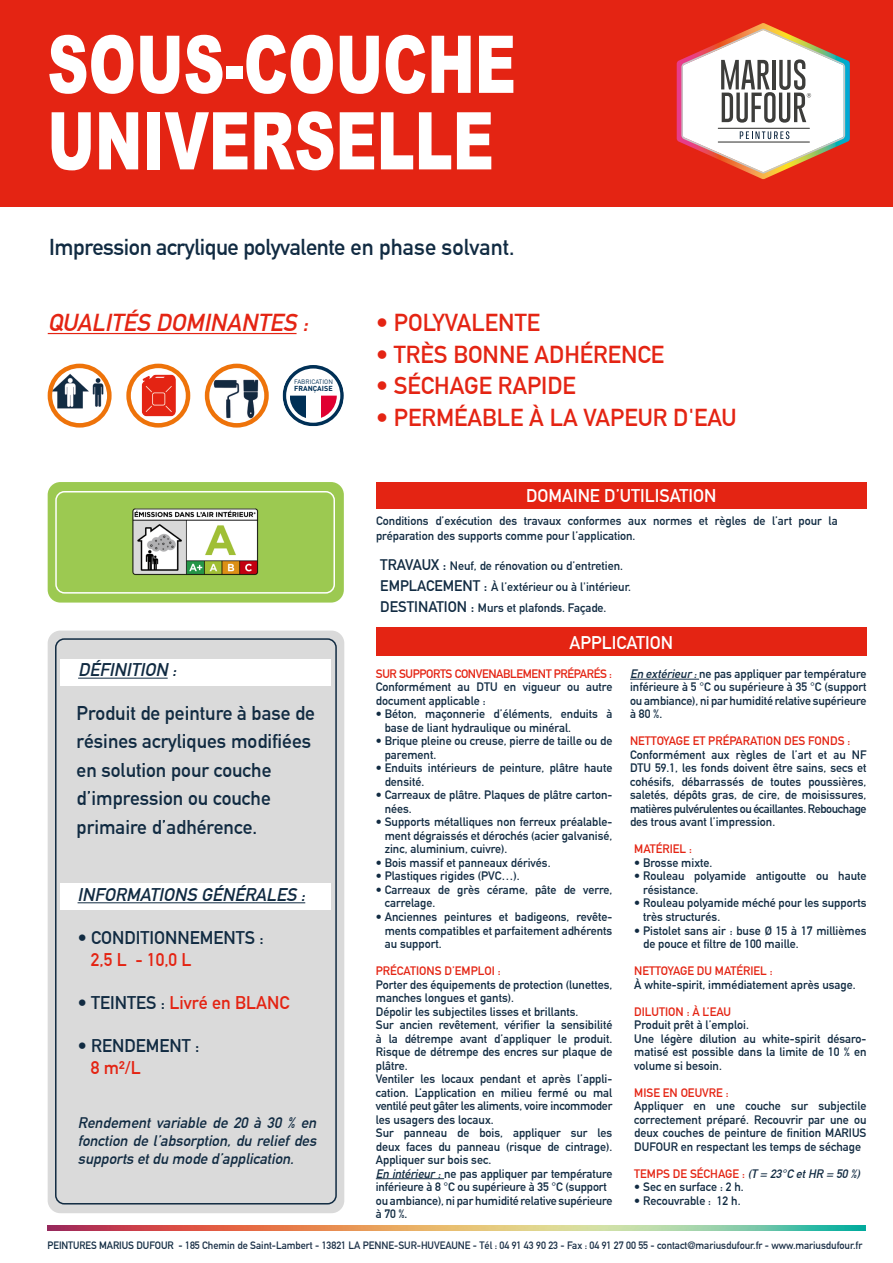
<style>
.page{position:relative;width:893px;height:1263px;background:#fff}
.page>*{position:absolute;margin:0;border:0;box-sizing:border-box;transform-origin:0 0}
.t1{font:900 79.8px/76.5px "Arial";color:#fff;scale:.71 1}
.t2{font:700 24px "DIN Alternate";color:#e42413}
.t3{font:italic 700 24px "DIN Alternate";color:#e42413}
.t4{font:700 22.5px "DIN Alternate";letter-spacing:-.02em;color:#112b42}
.t5{font:700 19.5px/28.5px "DIN Alternate";color:#112b42}
.t6{font:700 18px "DIN Alternate";color:#e42413}
.t7{font:italic 700 18px "DIN Alternate";color:#112b42}
.t8{font:700 18px "DIN Alternate";color:#fff}
.t9{font:700 18px "DIN Alternate";color:#112b42}
.t10{font:italic 700 15px/18px "DIN Alternate";color:#112b42;text-align:justify}
.t11{font:700 12px/13.5px "DIN Alternate";color:#112b42}
.t12{font:700 12px "DIN Alternate";color:#e42413}
.t13{font:700 12px "DIN Alternate";letter-spacing:-.03em;color:#e42413}
.t14{font:italic 700 12px "DIN Alternate";color:#112b42}
.t15{font:700 10.5px "DIN Alternate";letter-spacing:-.005em;color:#1b3047}
.t16{font:700 7.2px "DIN";color:#003056}
.t17{font:6.3px "DIN";color:#003056}
.s1{color:#112b42}
.s2{font-size:15px}
.s3{font-style:italic}
.s4{font-style:normal;color:#e42413}
</style>
<div class="page">
<div style="left:0;top:0;width:893px;height:207px;background:#e42413"></div>
<svg style="left:677px;top:23px;width:173px;height:156px"></svg>
<div style="left:48px;top:630px;width:296px;height:583px;background:#dadada;border-radius:13px"></div>
<div style="left:55px;top:638px;width:282px;height:566px;border:2px solid #112b42;border-radius:9px"></div>
<hr style="left:376px;top:1178px;width:68px;height:1px;background:#112b42">
<hr style="left:630px;top:679px;width:69px;height:1px;background:#112b42">
<div style="left:376px;top:628px;width:490px;height:28px;background:#e42413"></div>
<div style="left:376px;top:482px;width:490px;height:26px;background:#e42413"></div>
<div style="left:61px;top:659px;width:270px;height:26px;background:#fff"></div>
<hr style="left:78px;top:678px;width:90px;height:1px;background:#112b42">
<hr style="left:48px;top:333px;width:249px;height:1px;background:#e42413">
<div style="left:61px;top:883px;width:270px;height:26px;background:#fff"></div>
<hr style="left:78px;top:902px;width:227px;height:1px;background:#112b42">
<img style="left:48px;top:1225px;width:817px;height:5px">
<div style="left:48px;top:482px;width:296px;height:121px;background:#9cc951;border-radius:13px"></div>
<div style="left:55px;top:491px;width:280px;height:103px;border:2px solid #fff;border-radius:9px"></div>
<svg style="left:283px;top:365px;width:61px;height:61px"></svg>
<svg style="left:321px;top:396px;width:16px;height:23px"></svg>
<div style="left:305px;top:396px;width:16px;height:23px;background:#fff"></div>
<svg style="left:290px;top:396px;width:15px;height:23px"></svg>
<img style="left:50px;top:366px;width:58px;height:50px">
<div style="left:48px;top:364px;width:64px;height:64px;border:4px solid #ee730a;border-radius:50%"></div>
<img style="left:129px;top:366px;width:59px;height:59px;border-radius:30px">
<div style="left:126px;top:364px;width:64px;height:64px;border:4px solid #ee730a;border-radius:50%"></div>
<img style="left:209px;top:371px;width:55px;height:53px">
<div style="left:205px;top:364px;width:64px;height:64px;border:4px solid #ee730a;border-radius:50%"></div>
<img style="left:132px;top:508px;width:127px;height:67px">
<h1 class="t1" style="left:47px;top:24px;width:661px">SOUS-COUCHE<br>UNIVERSELLE</h1>
<h3 class="t4" style="left:49px;top:230px;width:467px">Impression acrylique polyvalente en phase solvant.</h3>
<h2 class="t3" style="left:48px;top:304px;width:268px">QUALITÉS DOMINANTES :</h2>
<h3 class="t7" style="left:78px;top:656px;width:105px">DÉFINITION :</h3>
<p class="t17" style="left:294px;top:378px;width:40px">FABRICATION</p>
<p class="t16" style="left:294px;top:383px;width:40px">FRANÇAISE</p>
<h3 class="t5" style="left:77px;top:697px;width:240px">Produit de peinture à base de résines acryliques modifiées en solution pour couche d’impression ou couche primaire d’adhérence.</h3>
<h3 class="t7" style="left:78px;top:881px;width:234px">INFORMATIONS GÉNÉRALES :</h3>
<h3 class="t9" style="left:78px;top:924px;width:187px">• CONDITIONNEMENTS :</h3>
<h3 class="t6" style="left:91px;top:946px;width:102px">2,5 L - 10,0 L</h3>
<h3 class="t6" style="left:78px;top:989px;width:213px"><span class="s1">• TEINTES :</span> Livré en BLANC</h3>
<h3 class="t9" style="left:78px;top:1032px;width:123px">• RENDEMENT :</h3>
<h3 class="t6" style="left:91px;top:1054px;width:51px">8 m²/L</h3>
<p class="t10" style="left:78px;top:1112px;width:244px">Rendement variable de 20 à 30 % en fonction de l’absorption, du relief des supportsetdu moded’application.</p>
<h2 class="t2" style="left:376px;top:304px;width:165px">• POLYVALENTE</h2>
<h2 class="t2" style="left:376px;top:336px;width:290px">• TRÈS BONNE ADHÉRENCE</h2>
<h2 class="t2" style="left:376px;top:367px;width:201px">• SÉCHAGE RAPIDE</h2>
<h2 class="t2" style="left:376px;top:399px;width:362px">• PERMÉABLE À LA VAPEUR D'EAU</h2>
<h3 class="t8" style="left:526px;top:482px;width:192px">DOMAINE D’UTILISATION</h3>
<p class="t11" style="left:376px;top:513px;width:463px;line-height:14.4px">Conditions d’exécution des travaux conformes aux normes et règles de l’art pour la préparation des supports comme pour l’application.</p>
<p class="t11" style="left:380px;top:555px;width:252px;line-height:21px"><span class="s2">TRAVAUX :</span> Neuf, de rénovation ou d’entretien.<br><span class="s2">EMPLACEMENT :</span> À l’extérieur ou à l'intérieur.<br><span class="s2">DESTINATION :</span> Murs et plafonds. Façade.</p>
<h3 class="t8" style="left:569px;top:629px;width:105px">APPLICATION</h3>
<p class="t13" style="left:376px;top:665px;width:238px">SUR SUPPORTS CONVENABLEMENT PRÉPARÉS :</p>
<p class="t11" style="left:376px;top:680px;width:238px">Conformément au DTU en vigueur ou autre document applicable :</p>
<p class="t11" style="left:385px;top:707px;width:229px;text-indent:-9px">• Béton, maçonnerie d’éléments, enduits à base de liant hydraulique ou minéral.</p>
<p class="t11" style="left:385px;top:734px;width:229px;text-indent:-9px">• Brique pleine ou creuse, pierre de taille ou de parement.</p>
<p class="t11" style="left:385px;top:761px;width:229px;text-indent:-9px">• Enduits intérieurs de peinture, plâtre haute densité.</p>
<p class="t11" style="left:385px;top:788px;width:229px;text-indent:-9px">• Carreaux de plâtre. Plaques de plâtre carton&shy;nées.</p>
<p class="t11" style="left:385px;top:815px;width:229px;text-align:justify;text-indent:-9px">• Supports métalliques non ferreux préalable&shy;ment dégraissés et dérochés (acier galvanisé, zinc, aluminium, cuivre).</p>
<p class="t11" style="left:376px;top:855px;width:176px">• Bois massif et panneaux dérivés.</p>
<p class="t11" style="left:376px;top:869px;width:145px">• Plastiques rigides (PVC…).</p>
<p class="t11" style="left:385px;top:882px;width:229px;text-indent:-9px">• Carreaux de grès cérame, pâte de verre, carrelage.</p>
<p class="t11" style="left:385px;top:909px;width:229px;text-align:justify;text-indent:-9px">• Anciennes peintures et badigeons, revête&shy;ments compatibles et parfaitement adhérents au support.</p>
<p class="t12" style="left:376px;top:962px;width:126px">PRÉCATIONS D’EMPLOI :</p>
<p class="t11" style="left:376px;top:977px;width:238px">Porter des équipements de protection (lunettes, manches longues et gants).<br>Dépolir les subjectiles lisses et brillants.<br>Sur ancien revêtement, vérifier la sensibilité à la détrempe avant d’appliquer le produit.<br>Risque de détrempe des encres sur plaque de plâtre.<br>Ventiler les locaux pendant et après l’appli&shy;cation. L’application en milieu fermé ou mal ventilé peut gâter les aliments, voire incommoder les usagers des locaux.<br>Sur panneau de bois, appliquer sur les deux faces du panneau (risque de cintrage).<br>Appliquer sur bois sec.<br><span class="s3">En intérieur:</span>ne pas appliquer par température inférieure à 8 °C ou supérieure à 35 °C (support ou ambiance), ni par humidité relative supérieure à 70 %.</p>
<p class="t11" style="left:630px;top:666px;width:238px;text-align:justify"><span class="s3">En extérieur:</span>ne pas appliquer par température inférieure à 5 °C ou supérieure à 35 °C (support ou ambiance), ni par humidité relative supérieure à 80 %.</p>
<p class="t12" style="left:630px;top:732px;width:222px">NETTOYAGE ET PRÉPARATION DES FONDS :</p>
<p class="t11" style="left:630px;top:747px;width:238px;text-align:justify">Conformément aux règles de l’art et au NF DTU 59.1, les fonds doivent être sains, secs et cohésifs, débarrassés de toutes poussières, saletés, dépôts gras, de cire, de moisissures, matières pulvérulentes ou écaillantes. Rebouchage des trous avant l’impression.</p>
<p class="t12" style="left:634px;top:840px;width:59px">MATÉRIEL :</p>
<p class="t11" style="left:634px;top:855px;width:80px">• Brosse mixte.</p>
<p class="t11" style="left:643px;top:869px;width:225px;text-indent:-9px">• Rouleau polyamide antigoutte ou haute résistance.</p>
<p class="t11" style="left:643px;top:896px;width:225px;text-indent:-9px">• Rouleau polyamide méché pour les supports très structurés.</p>
<p class="t11" style="left:643px;top:923px;width:225px;text-indent:-9px">• Pistolet sans air : buse Ø 15 à 17 millièmes de pouce et filtre de 100 maille.</p>
<p class="t12" style="left:634px;top:962px;width:140px">NETTOYAGE DU MATÉRIEL :</p>
<p class="t11" style="left:634px;top:977px;width:223px">À white-spirit, immédiatement après usage.</p>
<p class="t12" style="left:634px;top:1002px;width:98px">DILUTION : À L’EAU</p>
<p class="t11" style="left:634px;top:1017px;width:234px">Produit prêt à l’emploi.<br>Une légère dilution au white-spirit désaro&shy;matisé est possible dans la limite de 10 % en volume si besoin.</p>
<p class="t12" style="left:634px;top:1083px;width:96px">MISE EN OEUVRE :</p>
<p class="t11" style="left:634px;top:1098px;width:234px;text-align:justify">Appliquer en une couche sur subjectile correctement préparé. Recouvrir par une ou deux couches de peinture de finition MARIUS DUFOUR en respectant les temps de séchage</p>
<p class="t14" style="left:634px;top:1164px;width:231px"><span class="s4">TEMPS DE SÉCHAGE :</span> (T= 23°C etHR = 50%)</p>
<p class="t11" style="left:634px;top:1179px;width:111px">• Sec en surface : 2 h.</p>
<p class="t11" style="left:634px;top:1193px;width:108px">• Recouvrable : 12 h.</p>
<p class="t15" style="left:48px;top:1237px;width:816px"><span class="s1">PEINTURES MARIUS DUFOUR -</span> 185 Chemin de Saint-Lambert - 13821 LA PENNE-SUR-HUVEAUNE - Tél : 04 91 43 90 23 - Fax : 04 91 27 00 55 - contact@mariusdufour.fr - www.mariusdufour.fr</p>
</div>
